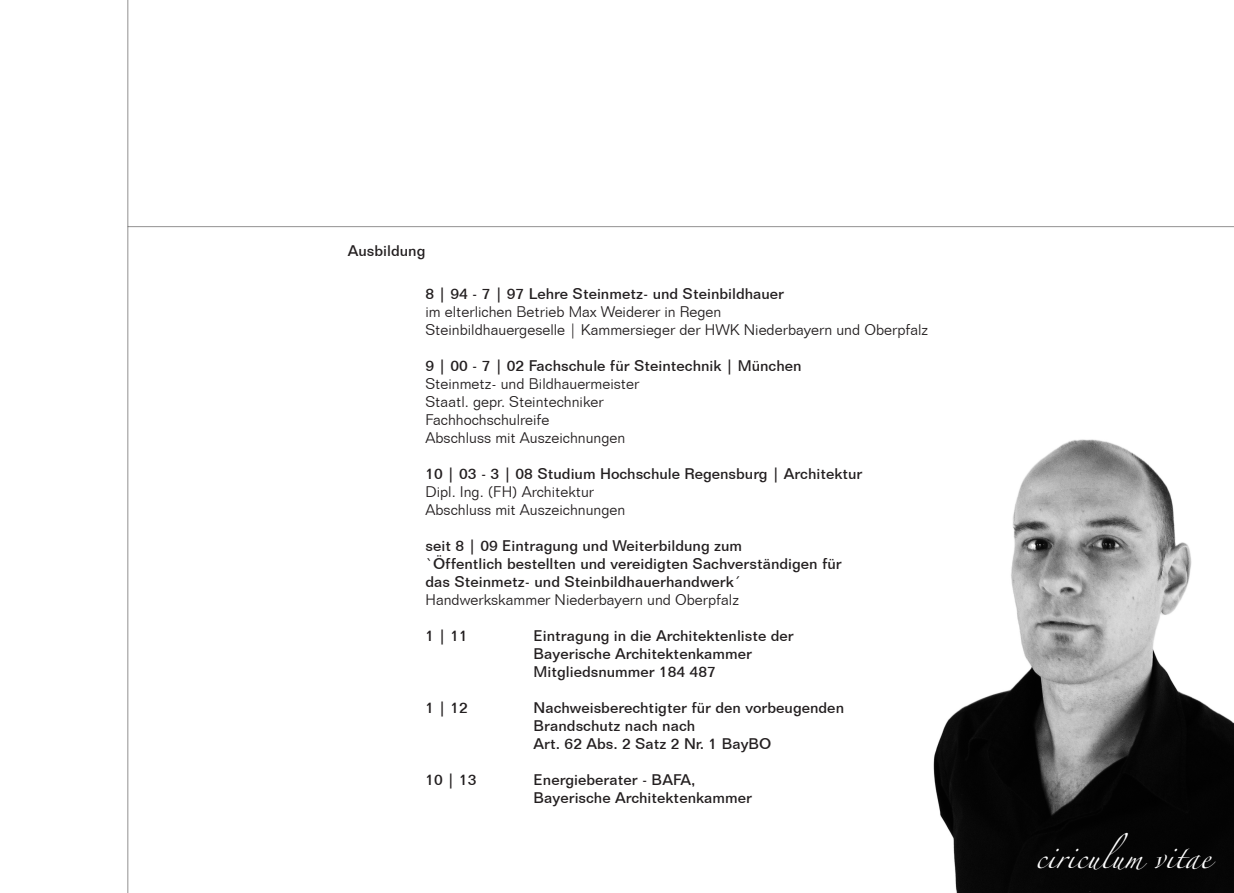
<style>
.page{position:relative;width:1234px;height:893px;background:#fff}
.page>*{position:absolute;margin:0;border:0;box-sizing:border-box;transform-origin:0 0}
.t1{font:21px "Zapfino";color:#fff}
.t2{font:500 15px "Folio BT";color:#231f20}
.t3{font:300 15px "Folio BT";color:#231f20}
</style>
<div class="page">
<hr style="left:127px;top:0;width:1px;height:893px;background:#231f20">
<img style="left:933px;top:439px;width:300px;height:454px">
<hr style="left:128px;top:226px;width:1105px;height:1px;background:#231f20">
<p class="t2" style="left:348px;top:241px;width:79px">Ausbildung</p>
<p class="t2" style="left:425px;top:284px;width:360px">8 | 94 - 7 | 97 Lehre Steinmetz- und Steinbildhauer</p>
<p class="t3" style="left:425px;top:302px;width:297px">im elterlichen Betrieb Max Weiderer in Regen</p>
<p class="t3" style="left:425px;top:320px;width:504px">Steinbildhauergeselle | Kammersieger der HWK Niederbayern und Oberpfalz</p>
<p class="t2" style="left:425px;top:356px;width:377px">9 | 00 - 7 | 02 Fachschule für Steintechnik | München</p>
<p class="t3" style="left:425px;top:374px;width:215px">Steinmetz- und Bildhauermeister</p>
<p class="t3" style="left:425px;top:392px;width:180px">Staatl. gepr. Steintechniker</p>
<p class="t3" style="left:425px;top:410px;width:125px">Fachhochschulreife</p>
<p class="t3" style="left:425px;top:428px;width:201px">Abschluss mit Auszeichnungen</p>
<p class="t2" style="left:425px;top:464px;width:438px">10 | 03 - 3 | 08 Studium Hochschule Regensburg | Architektur</p>
<p class="t3" style="left:425px;top:482px;width:170px">Dipl. Ing. (FH) Architektur</p>
<p class="t3" style="left:425px;top:500px;width:201px">Abschluss mit Auszeichnungen</p>
<p class="t2" style="left:425px;top:536px;width:318px">seit 8 | 09 Eintragung und Weiterbildung zum</p>
<p class="t2" style="left:425px;top:554px;width:418px">`Öffentlich bestellten und vereidigten Sachverständigen für</p>
<p class="t2" style="left:425px;top:572px;width:317px">das Steinmetz- und Steinbildhauerhandwerk´</p>
<p class="t3" style="left:425px;top:590px;width:315px">Handwerkskammer Niederbayern und Oberpfalz</p>
<p class="t2" style="left:425px;top:626px;width:44px">1 | 11</p>
<p class="t2" style="left:533px;top:626px;width:262px">Eintragung in die Architektenliste der</p>
<p class="t2" style="left:533px;top:644px;width:220px">Bayerische Architektenkammer</p>
<p class="t2" style="left:533px;top:662px;width:184px">Mitgliedsnummer 184 487</p>
<p class="t2" style="left:425px;top:698px;width:44px">1 | 12</p>
<p class="t2" style="left:533px;top:698px;width:312px">Nachweisberechtigter für den vorbeugenden</p>
<p class="t2" style="left:533px;top:716px;width:163px">Brandschutz nach nach</p>
<p class="t2" style="left:533px;top:734px;width:239px">Art. 62 Abs. 2 Satz 2 Nr. 1 BayBO</p>
<p class="t2" style="left:425px;top:770px;width:53px">10 | 13</p>
<p class="t2" style="left:533px;top:770px;width:163px">Energieberater - BAFA,</p>
<p class="t2" style="left:533px;top:788px;width:220px">Bayerische Architektenkammer</p>
<p class="t1" style="left:1034px;top:849px;width:177px">ciriculum vitae</p>
</div>
